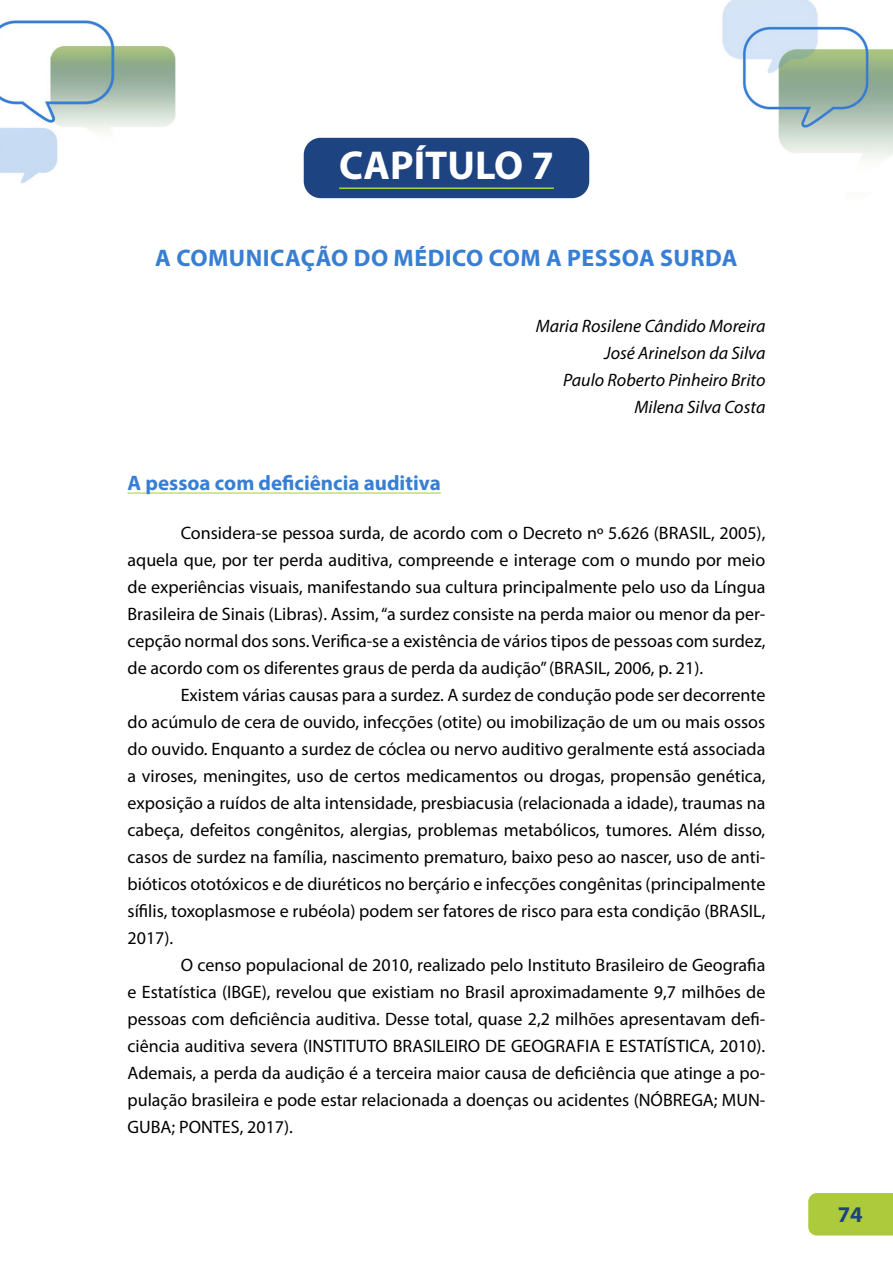
<style>
.page{position:relative;width:893px;height:1263px;background:#fff}
.page>*{position:absolute;margin:0;border:0;box-sizing:border-box;transform-origin:0 0}
.t1{font:700 40.5px "Myriad Pro";color:#fff}
.t2{font:700 24px "Myriad Pro";letter-spacing:.02em;color:#387ed3}
.t3{font:700 22.5px "Myriad Pro";color:#1e4381}
.t4{font:700 21px "Myriad Pro";color:#387ed3}
.t5{font:18px/27px "Myriad Pro";color:#000;text-align:justify}
.t6{font:italic 18px/27px "Myriad Pro";color:#000;text-align:right}
</style>
<div class="page">
<img style="left:0;top:0;width:893px;height:1236px">
<div style="left:304px;top:138px;width:285px;height:60px;background:#1e4381;border-radius:17px"></div>
<div style="left:808px;top:1193px;width:85px;height:42px;background:#acca3b"></div>
<hr style="left:339px;top:187px;width:215px;height:2px;background:#add133">
<hr style="left:128px;top:492px;width:313px;height:2px;background:#add133">
<h1 class="t1" style="left:339px;top:139px;width:216px">CAPÍTULO 7</h1>
<h2 class="t2" style="left:155px;top:242px;width:584px">A COMUNICAÇÃO DO MÉDICO COM A PESSOA SURDA</h2>
<p class="t6" style="left:536px;top:312px;width:231px">Maria Rosilene Cândido Moreira<br>José Arinelson da Silva<br>Paulo Roberto Pinheiro Brito<br>Milena Silva Costa</p>
<p class="t4" style="left:128px;top:469px;width:315px">A pessoa com deficiência auditiva</p>
<p class="t5" style="left:128px;top:519px;width:639px;text-indent:53px">Considera-se pessoa surda, de acordo com o Decreto nº 5.626 (BRASIL, 2005), aquela que, por ter perda auditiva, compreende e interage com o mundo por meio de experiências visuais, manifestando sua cultura principalmente pelo uso da Língua Brasileira de Sinais (Libras). Assim, “a surdez consiste na perda maior ou menor da per&shy;cepção normal dos sons. Verifica-se a existência de vários tipos de pessoas com surdez, de acordo com os diferentes graus de perda da audição” (BRASIL, 2006, p. 21).</p>
<p class="t5" style="left:128px;top:681px;width:639px;text-indent:53px">Existem várias causas para a surdez. A surdez de condução pode ser decorrente do acúmulo de cera de ouvido, infecções (otite) ou imobilização de um ou mais ossos do ouvido. Enquanto a surdez de cóclea ou nervo auditivo geralmente está associada a viroses, meningites, uso de certos medicamentos ou drogas, propensão genética, exposição a ruídos de alta intensidade, presbiacusia (relacionada a idade), traumas na cabeça, defeitos congênitos, alergias, problemas metabólicos, tumores. Além disso, casos de surdez na família, nascimento prematuro, baixo peso ao nascer, uso de anti&shy;bióticos ototóxicos e de diuréticos no berçário e infecções congênitas (principalmente sífilis, toxoplasmose e rubéola) podem ser fatores de risco para esta condição (BRASIL, 2017).</p>
<p class="t5" style="left:128px;top:951px;width:639px;text-indent:53px">O censo populacional de 2010, realizado pelo Instituto Brasileiro de Geografia e Estatística (IBGE), revelou que existiam no Brasil aproximadamente 9,7 milhões de pessoas com deficiência auditiva. Desse total, quase 2,2 milhões apresentavam defi&shy;ciência auditiva severa (INSTITUTO BRASILEIRO DE GEOGRAFIA E ESTATÍSTICA, 2010).<br>Ademais, a perda da audição é a terceira maior causa de deficiência que atinge a po&shy;pulação brasileira e pode estar relacionada a doenças ou acidentes (NÓBREGA; MUN-GUBA; PONTES, 2017).</p>
<p class="t3" style="left:837px;top:1200px;width:26px">74</p>
</div>
